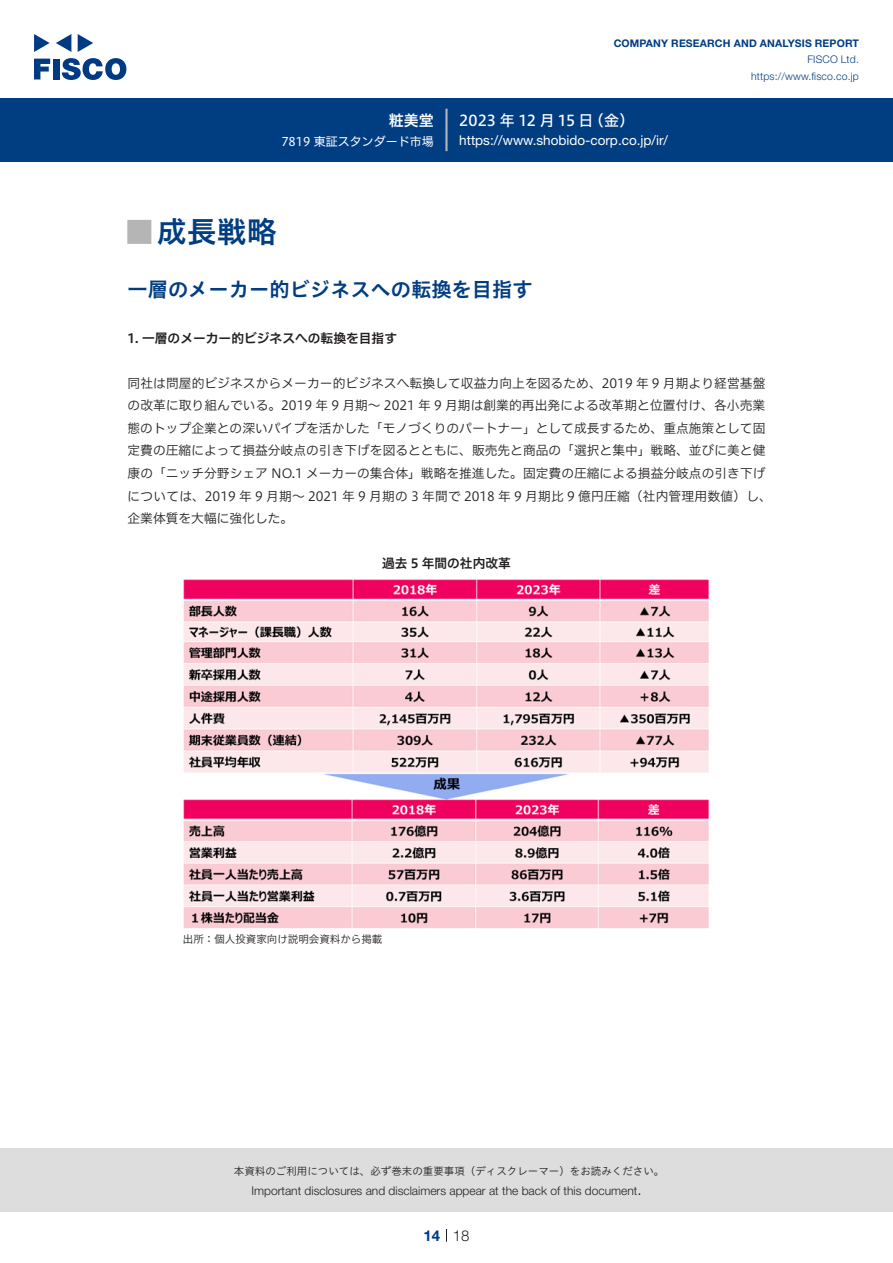
<style>
.page{position:relative;width:893px;height:1263px;background:#fff}
.page>*{position:absolute;margin:0;border:0;box-sizing:border-box;transform-origin:0 0}
.t1{font:30px "Hiragino UD Sans Std N W6";color:#003d81}
.t2{font:24px "Hiragino UD Sans Std N W6";color:#b5b5b6}
.t3{font:20.25px "Hiragino UD Sans Std W6";color:#003d81}
.t4{font:15px "Hiragino UD Sans F Std N W5";letter-spacing:.005em;color:#fff}
.t5{font:300 15px "Helvetica Neue LT Std";color:#231f20}
.t6{font:15px "Hiragino UD Sans F Std N W6";color:#fff}
.t7{font:700 15px "Helvetica Neue LT Std";color:#003d81}
.t8{font:13.5px "Helvetica Neue LT Std";color:#fff}
.t9{font:12.75px/22.5px "Hiragino UD Sans F Std N W3";color:#231f20}
.t10{font:12.75px "Hiragino UD Sans F Std N W6";color:#231f20}
.t11{font:300 12px "Helvetica Neue LT Std";color:#231f20}
.t12{font:12px "Hiragino UD Sans F Std N W4";color:#fff}
.t13{font:10.5px "Hiragino UD Sans Std W3";color:#231f20}
.t14{font:700 10.5px "Helvetica Neue LT Std";letter-spacing:.015em;color:#003d81}
.t15{font:300 10.5px/16.5px "Helvetica Neue LT Std";letter-spacing:.015em;color:#003d81;text-align:right}
.t16{font:10.5px "Hiragino UD Sans F Std N W3";color:#231f20}
</style>
<div class="page">
<div style="left:0;top:1148px;width:893px;height:64px;background:#ddd"></div>
<svg style="left:34px;top:59px;width:16px;height:20px"></svg>
<div style="left:53px;top:59px;width:6px;height:20px;background:#003a83"></div>
<svg style="left:62px;top:58px;width:64px;height:22px"></svg>
<svg style="left:34px;top:34px;width:16px;height:18px"></svg>
<svg style="left:78px;top:34px;width:15px;height:18px"></svg>
<svg style="left:56px;top:34px;width:15px;height:18px"></svg>
<div style="left:0;top:98px;width:893px;height:64px;background:#003d81"></div>
<hr style="left:445px;top:109px;width:3px;height:42px;background:#b5b5b6">
<svg style="left:446px;top:1229px;width:1px;height:13px"></svg>
<img style="left:183px;top:579px;width:526px;height:350px">
<p class="t6" style="left:389px;top:109px;width:46px">粧美堂</p>
<p class="t12" style="left:281px;top:132px;width:154px">7819 東証スタンダード市場</p>
<p class="t14" style="left:614px;top:37px;width:247px">COMPANY RESEARCH AND ANALYSIS REPORT</p>
<p class="t15" style="left:751px;top:51px;width:109px">FISCO Ltd. https://www.fisco.co j p.</p>
<p class="t4" style="left:589px;top:109px;width:47px">（金(</p>
<p class="t4" style="left:459px;top:109px;width:136px">2023 年 12 月 15 日</p>
<p class="t8" style="left:459px;top:132px;width:210px">https://www.shobido-corp. c o j p. /i r/</p>
<h1 class="t1" style="left:157px;top:209px;width:121px">成長戦略</h1>
<h2 class="t2" style="left:128px;top:213px;width:25px">█</h2>
<h3 class="t3" style="left:128px;top:274px;width:406px">一層のメーカー的ビジネスへの転換を目指す</h3>
<p class="t10" style="left:128px;top:328px;width:271px">1. 一層のメーカー的ビジネスへの転換を目指す</p>
<p class="t9" style="left:128px;top:371px;width:646px">同社は問屋的ビジネスからメーカー的ビジネスへ転換して収益力向上を図るため、2019 年 9 月期より経営基盤の改革に取り組んでいる。2019 年 9 月期～ 2021 年 9 月期は創業的再出発による改革期と位置付け、各小売業態のトップ企業との深いパイプを活かした「モノづくりのパートナー」として成長するため、重点施策として固定費の圧縮によって損益分岐点の引き下げを図るとともに、販売先と商品の「選択と集中」戦略、並びに美と健康の「ニッチ分野シェア NO.1 メーカーの集合体」戦略を推進した。固定費の圧縮による損益分岐点の引き下げについては、2019 年 9 月期～ 2021 年 9 月期の 3 年間で 2018 年 9 月期比 9 億円圧縮（社内管理用数値）し、企業体質を大幅に強化した。</p>
<p class="t10" style="left:382px;top:553px;width:130px">過去 5 年間の社内改革</p>
<p class="t16" style="left:183px;top:931px;width:201px">出所：個人投資家向け説明会資料から掲載</p>
<p class="t13" style="left:234px;top:1163px;width:432px">本資料のご利用については、必ず巻末の重要事項（ディスクレーマー）をお読みください。</p>
<p class="t5" style="left:637px;top:1180px;width:6px">.</p>
<p class="t11" style="left:251px;top:1183px;width:387px">Important disclosures and disclaimers appear at the back of this document</p>
<p class="t7" style="left:423px;top:1226px;width:18px">14</p>
<p class="t5" style="left:453px;top:1226px;width:18px">18</p>
</div>
